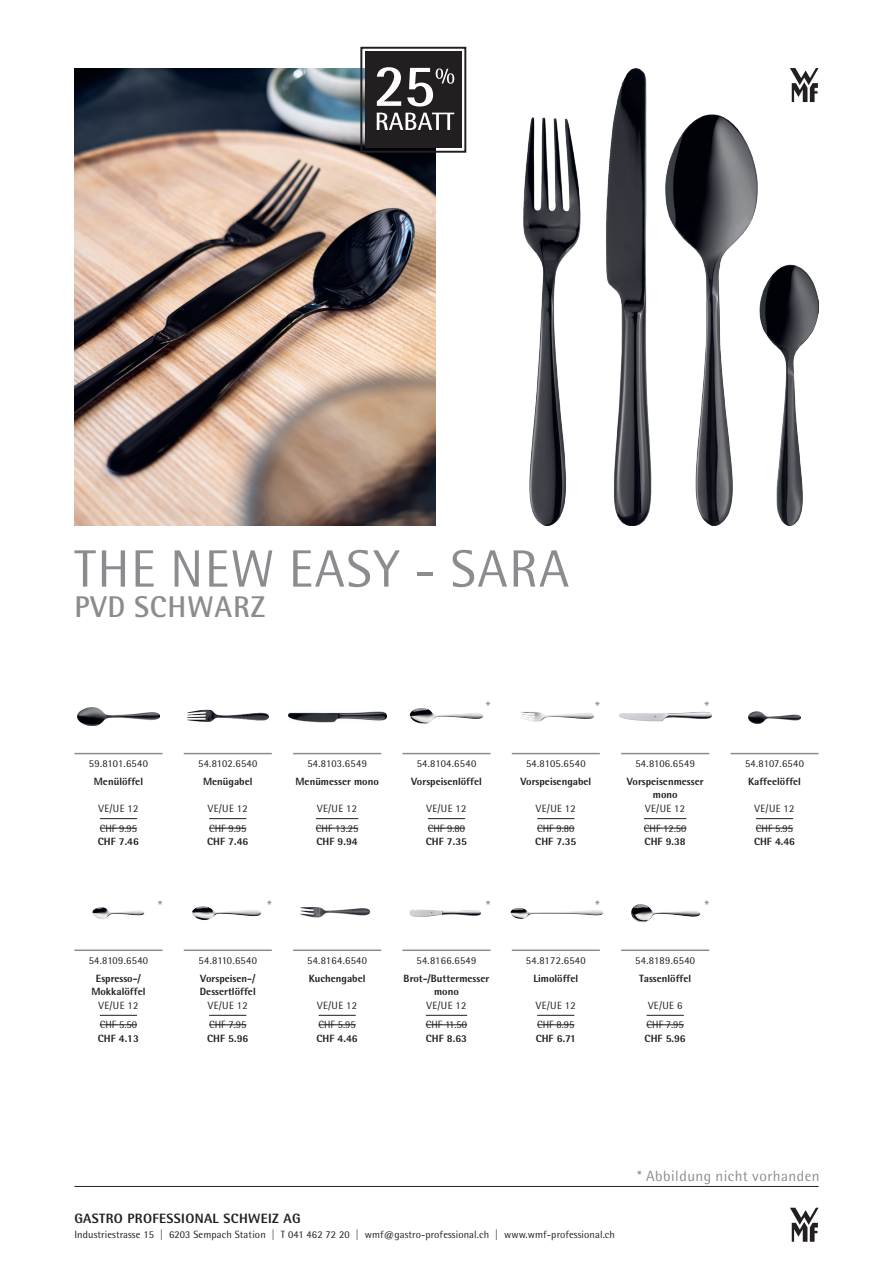
<style>
.page{position:relative;width:893px;height:1263px;background:#fff}
.page>*{position:absolute;margin:0;border:0;box-sizing:border-box;transform-origin:0 0}
.t1{font:52.5px "WMF Rotis";letter-spacing:.03em;color:#8a8c8f}
.t2{font:500 30px "WMF Rotis";letter-spacing:.03em;color:#8a8c8f}
.t3{font:15px "WMF Rotis";letter-spacing:.03em;color:#8a8c8f}
.t4{font:700 13.5px "WMF Rotis";letter-spacing:.025em;color:#231f20}
.t5{font:700 10.5px/13.5px "WMF Rotis";color:#231f20;text-align:center}
.t6{font:10.5px/19.8px "WMF Rotis";letter-spacing:.01em;color:#231f20}
.t7{font:10.5px "WMF Rotis";letter-spacing:.03em;color:#231f20}
</style>
<div class="page">
<img style="left:524px;top:68px;width:295px;height:457px">
<img style="left:187px;top:709px;width:81px;height:12px">
<img style="left:74px;top:68px;width:362px;height:457px">
<hr style="left:402px;top:949px;width:88px;height:2px;background:#8a8c8f">
<hr style="left:426px;top:1015px;width:41px;height:1px;background:#231f20">
<hr style="left:426px;top:1024px;width:41px;height:1px;background:#231f20">
<hr style="left:293px;top:949px;width:88px;height:2px;background:#8a8c8f">
<hr style="left:319px;top:1015px;width:37px;height:1px;background:#231f20">
<hr style="left:319px;top:1024px;width:37px;height:1px;background:#231f20">
<hr style="left:512px;top:949px;width:88px;height:2px;background:#8a8c8f">
<hr style="left:537px;top:1015px;width:37px;height:1px;background:#231f20">
<hr style="left:537px;top:1024px;width:37px;height:1px;background:#231f20">
<hr style="left:621px;top:949px;width:88px;height:2px;background:#8a8c8f">
<hr style="left:647px;top:1015px;width:37px;height:1px;background:#231f20">
<hr style="left:647px;top:1024px;width:37px;height:1px;background:#231f20">
<hr style="left:512px;top:753px;width:88px;height:1px;background:#8a8c8f">
<hr style="left:537px;top:818px;width:37px;height:1px;background:#231f20">
<hr style="left:537px;top:828px;width:37px;height:1px;background:#231f20">
<hr style="left:74px;top:753px;width:88px;height:1px;background:#8a8c8f">
<hr style="left:100px;top:818px;width:37px;height:1px;background:#231f20">
<hr style="left:100px;top:828px;width:37px;height:1px;background:#231f20">
<hr style="left:184px;top:753px;width:88px;height:1px;background:#8a8c8f">
<hr style="left:209px;top:818px;width:37px;height:1px;background:#231f20">
<hr style="left:209px;top:828px;width:37px;height:1px;background:#231f20">
<hr style="left:293px;top:753px;width:88px;height:1px;background:#8a8c8f">
<hr style="left:316px;top:818px;width:42px;height:1px;background:#231f20">
<hr style="left:316px;top:828px;width:42px;height:1px;background:#231f20">
<hr style="left:402px;top:753px;width:88px;height:1px;background:#8a8c8f">
<hr style="left:428px;top:818px;width:37px;height:1px;background:#231f20">
<hr style="left:428px;top:828px;width:37px;height:1px;background:#231f20">
<hr style="left:621px;top:753px;width:88px;height:1px;background:#8a8c8f">
<hr style="left:644px;top:818px;width:42px;height:1px;background:#231f20">
<hr style="left:644px;top:828px;width:42px;height:1px;background:#231f20">
<hr style="left:730px;top:753px;width:89px;height:1px;background:#8a8c8f">
<hr style="left:756px;top:818px;width:37px;height:1px;background:#231f20">
<hr style="left:756px;top:828px;width:37px;height:1px;background:#231f20">
<hr style="left:74px;top:949px;width:88px;height:2px;background:#8a8c8f">
<hr style="left:100px;top:1015px;width:37px;height:1px;background:#231f20">
<hr style="left:100px;top:1024px;width:37px;height:1px;background:#231f20">
<hr style="left:184px;top:949px;width:88px;height:2px;background:#8a8c8f">
<hr style="left:209px;top:1015px;width:37px;height:1px;background:#231f20">
<hr style="left:209px;top:1024px;width:37px;height:1px;background:#231f20">
<img style="left:77px;top:707px;width:83px;height:19px">
<img style="left:92px;top:907px;width:52px;height:12px">
<img style="left:192px;top:906px;width:69px;height:14px">
<img style="left:288px;top:711px;width:98px;height:11px">
<img style="left:300px;top:907px;width:71px;height:11px">
<img style="left:410px;top:708px;width:73px;height:16px">
<img style="left:409px;top:909px;width:72px;height:8px">
<img style="left:520px;top:712px;width:74px;height:10px">
<img style="left:510px;top:907px;width:93px;height:12px">
<img style="left:619px;top:712px;width:91px;height:9px">
<img style="left:631px;top:904px;width:69px;height:18px">
<img style="left:748px;top:711px;width:52px;height:13px">
<svg style="left:790px;top:68px;width:29px;height:34px"></svg>
<div style="left:365px;top:51px;width:97px;height:97px;background:#231f20"></div>
<div style="left:360px;top:47px;width:106px;height:106px;border:2px solid #231f20"></div>
<svg style="left:377px;top:67px;width:77px;height:40px"></svg>
<svg style="left:377px;top:113px;width:77px;height:17px"></svg>
<svg style="left:790px;top:1208px;width:29px;height:34px"></svg>
<hr style="left:74px;top:1186px;width:745px;height:1px;background:#231f20">
<h1 class="t1" style="left:74px;top:538px;width:496px">THE NEW EASY - SARA</h1>
<h2 class="t2" style="left:74px;top:588px;width:192px">PVD SCHWARZ</h2>
<p class="t7" style="left:89px;top:757px;width:61px">59.8101.6540</p>
<p class="t5" style="left:94px;top:774px;width:51px">Menülöffel</p>
<p class="t6" style="left:99px;top:798px;width:41px">VE/UE 12<br>CHF 9.95</p>
<p class="t5" style="left:98px;top:835px;width:43px">CHF 7.46</p>
<p class="t7" style="left:198px;top:757px;width:61px">54.8102.6540</p>
<p class="t5" style="left:203px;top:774px;width:51px">Menügabel</p>
<p class="t6" style="left:208px;top:798px;width:41px">VE/UE 12<br>CHF 9.95</p>
<p class="t5" style="left:207px;top:835px;width:43px">CHF 7.46</p>
<p class="t7" style="left:307px;top:757px;width:61px">54.8103.6549</p>
<p class="t5" style="left:295px;top:774px;width:85px">Menümesser mono</p>
<p class="t6" style="left:316px;top:798px;width:44px">VE/UE 12<br>CHF 13.25</p>
<p class="t5" style="left:317px;top:835px;width:43px">CHF 9.94</p>
<h3 class="t3" style="left:486px;top:698px;width:6px">*</h3>
<h3 class="t3" style="left:595px;top:698px;width:6px">*</h3>
<h3 class="t3" style="left:704px;top:698px;width:6px">*</h3>
<p class="t7" style="left:417px;top:757px;width:61px">54.8104.6540</p>
<p class="t5" style="left:411px;top:774px;width:72px">Vorspeisenlöffel</p>
<p class="t6" style="left:427px;top:798px;width:41px">VE/UE 12<br>CHF 9.80</p>
<p class="t5" style="left:426px;top:835px;width:43px">CHF 7.35</p>
<p class="t7" style="left:526px;top:757px;width:61px">54.8105.6540</p>
<p class="t5" style="left:520px;top:774px;width:72px">Vorspeisengabel</p>
<p class="t6" style="left:536px;top:798px;width:41px">VE/UE 12<br>CHF 9.80</p>
<p class="t5" style="left:535px;top:835px;width:43px">CHF 7.35</p>
<p class="t7" style="left:635px;top:757px;width:61px">54.8106.6549</p>
<p class="t5" style="left:627px;top:774px;width:78px">Vorspeisenmesser mono</p>
<p class="t6" style="left:644px;top:798px;width:44px">VE/UE 12<br>CHF 12.50</p>
<p class="t5" style="left:645px;top:835px;width:43px">CHF 9.38</p>
<h3 class="t3" style="left:158px;top:897px;width:6px">*</h3>
<h3 class="t3" style="left:267px;top:897px;width:6px">*</h3>
<h3 class="t3" style="left:486px;top:897px;width:6px">*</h3>
<h3 class="t3" style="left:595px;top:897px;width:6px">*</h3>
<h3 class="t3" style="left:704px;top:897px;width:6px">*</h3>
<p class="t7" style="left:89px;top:954px;width:61px">54.8109.6540</p>
<p class="t5" style="left:91px;top:971px;width:56px">Espresso-/<br>Mokkalöffel</p>
<p class="t6" style="left:99px;top:995px;width:41px">VE/UE 12<br>CHF 5.50</p>
<p class="t5" style="left:98px;top:1031px;width:43px">CHF 4.13</p>
<p class="t7" style="left:199px;top:954px;width:60px">54.8110.6540</p>
<p class="t5" style="left:200px;top:971px;width:57px;text-align:left">Vorspeisen-/<br>Dessertlöffel</p>
<p class="t6" style="left:208px;top:995px;width:41px">VE/UE 12<br>CHF 7.95</p>
<p class="t5" style="left:207px;top:1031px;width:43px">CHF 5.96</p>
<p class="t7" style="left:307px;top:954px;width:61px">54.8164.6540</p>
<p class="t5" style="left:309px;top:971px;width:58px">Kuchengabel</p>
<p class="t6" style="left:317px;top:995px;width:41px">VE/UE 12<br>CHF 5.95</p>
<p class="t5" style="left:317px;top:1031px;width:43px">CHF 4.46</p>
<p class="t7" style="left:416px;top:954px;width:61px">54.8166.6549</p>
<p class="t5" style="left:404px;top:971px;width:87px">Brot-/Buttermesser mono</p>
<p class="t6" style="left:426px;top:995px;width:43px">VE/UE 12<br>CHF 11.50</p>
<p class="t5" style="left:426px;top:1031px;width:43px">CHF 8.63</p>
<p class="t7" style="left:526px;top:954px;width:61px">54.8172.6540</p>
<p class="t5" style="left:533px;top:971px;width:46px">Limolöffel</p>
<p class="t6" style="left:536px;top:995px;width:41px">VE/UE 12<br>CHF 8.95</p>
<p class="t5" style="left:536px;top:1031px;width:42px">CHF 6.71</p>
<p class="t7" style="left:635px;top:954px;width:61px">54.8189.6540</p>
<p class="t5" style="left:639px;top:971px;width:54px">Tassenlöffel</p>
<p class="t6" style="left:647px;top:995px;width:39px">VE/UE 6<br>CHF 7.95</p>
<p class="t5" style="left:645px;top:1031px;width:43px">CHF 5.96</p>
<p class="t7" style="left:745px;top:757px;width:60px">54.8107.6540</p>
<p class="t5" style="left:748px;top:774px;width:54px">Kaffeelöffel</p>
<p class="t6" style="left:755px;top:798px;width:41px">VE/UE 12<br>CHF 5.95</p>
<p class="t5" style="left:754px;top:835px;width:43px">CHF 4.46</p>
<h3 class="t3" style="left:637px;top:1167px;width:184px">* Abbildung nicht vorhanden</h3>
<p class="t4" style="left:74px;top:1209px;width:228px">GASTRO PROFESSIONAL SCHWEIZ AG</p>
<p class="t6" style="left:74px;top:1224px;width:542px">Industriestrasse 15 | 6203 Sempach Station | T 041 462 72 20 | wmf@gastro-professional.ch | www.wmf-professional.ch</p>
</div>
